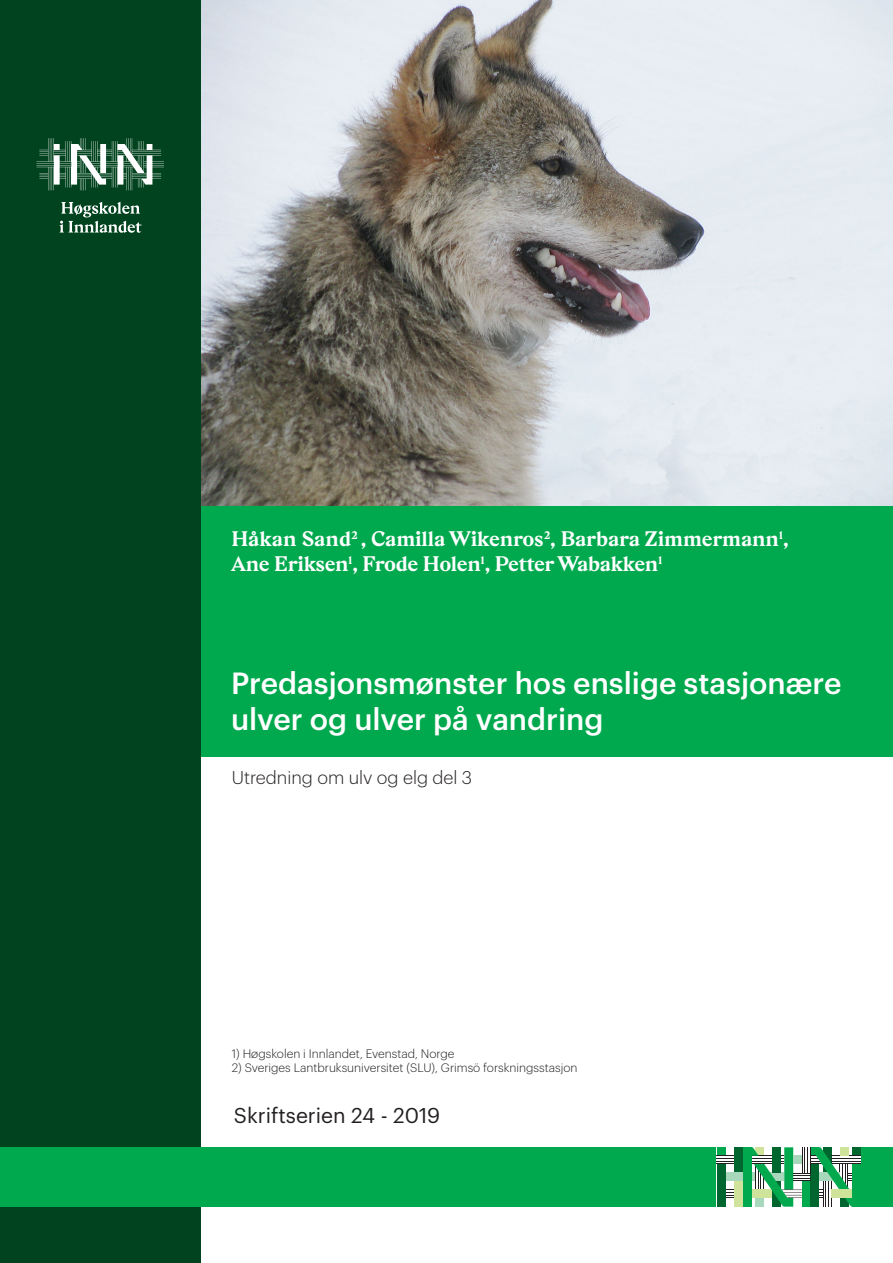
<style>
.page{position:relative;width:893px;height:1263px;background:#fff}
.page>*{position:absolute;margin:0;border:0;box-sizing:border-box;transform-origin:0 0}
.t1{font:500 30px/36px "Graphik";color:#fff}
.t2{font:700 21px "Gza";letter-spacing:-.015em;color:#fff}
.t3{font:21px "Graphik";color:#231f20}
.t4{font:300 18px "Graphik";color:#231f20}
.t5{font:300 12px "Graphik";color:#231f20}
</style>
<div class="page">
<img style="left:201px;top:0;width:692px;height:506px">
<div style="left:79px;top:506px;width:814px;height:251px;background:#00a94d"></div>
<div style="left:0;top:0;width:201px;height:1263px;background:#00431e"></div>
<div style="left:0;top:1147px;width:893px;height:59px;background:#00a94d"></div>
<svg style="left:36px;top:138px;width:128px;height:95px"></svg>
<div style="left:717px;top:1147px;width:144px;height:59px;background:#fff"></div>
<div style="left:717px;top:1147px;width:9px;height:9px;background:#00a94d"></div>
<div style="left:734px;top:1147px;width:8px;height:26px;background:#006630"></div>
<div style="left:734px;top:1181px;width:8px;height:25px;background:#d0e39a"></div>
<svg style="left:726px;top:1189px;width:8px;height:9px"></svg>
<div style="left:726px;top:1173px;width:16px;height:8px;background:#a7d8bb"></div>
<div style="left:717px;top:1164px;width:9px;height:42px;background:#006630"></div>
<svg style="left:717px;top:1158px;width:17px;height:6px"></svg>
<svg style="left:742px;top:1147px;width:119px;height:59px"></svg>
<p class="t2" style="left:231px;top:524px;width:559px">Håkan Sand<sup>2</sup> , Camilla Wikenros<sup>2</sup>, Barbara Zimmermann<sup>1</sup>,</p>
<p class="t2" style="left:231px;top:550px;width:433px">Ane Eriksen<sup>1</sup>, Frode Holen<sup>1</sup>, Petter Wabakken<sup>1</sup></p>
<p class="t1" style="left:231px;top:662px;width:612px">Predasjonsmønster hos enslige stasjonære ulver og ulver på vandring</p>
<p class="t4" style="left:232px;top:765px;width:242px">Utredning om ulv og elg del 3</p>
<p class="t5" style="left:232px;top:1045px;width:224px">1) Høgskolen i Innlandet, Evenstad, Norge</p>
<p class="t5" style="left:232px;top:1059px;width:347px">2) Sveriges Lantbruksuniversitet (SLU), Grimsö forskningsstasjon</p>
<p class="t3" style="left:234px;top:1099px;width:208px">Skriftserien 24 - 2019</p>
</div>
